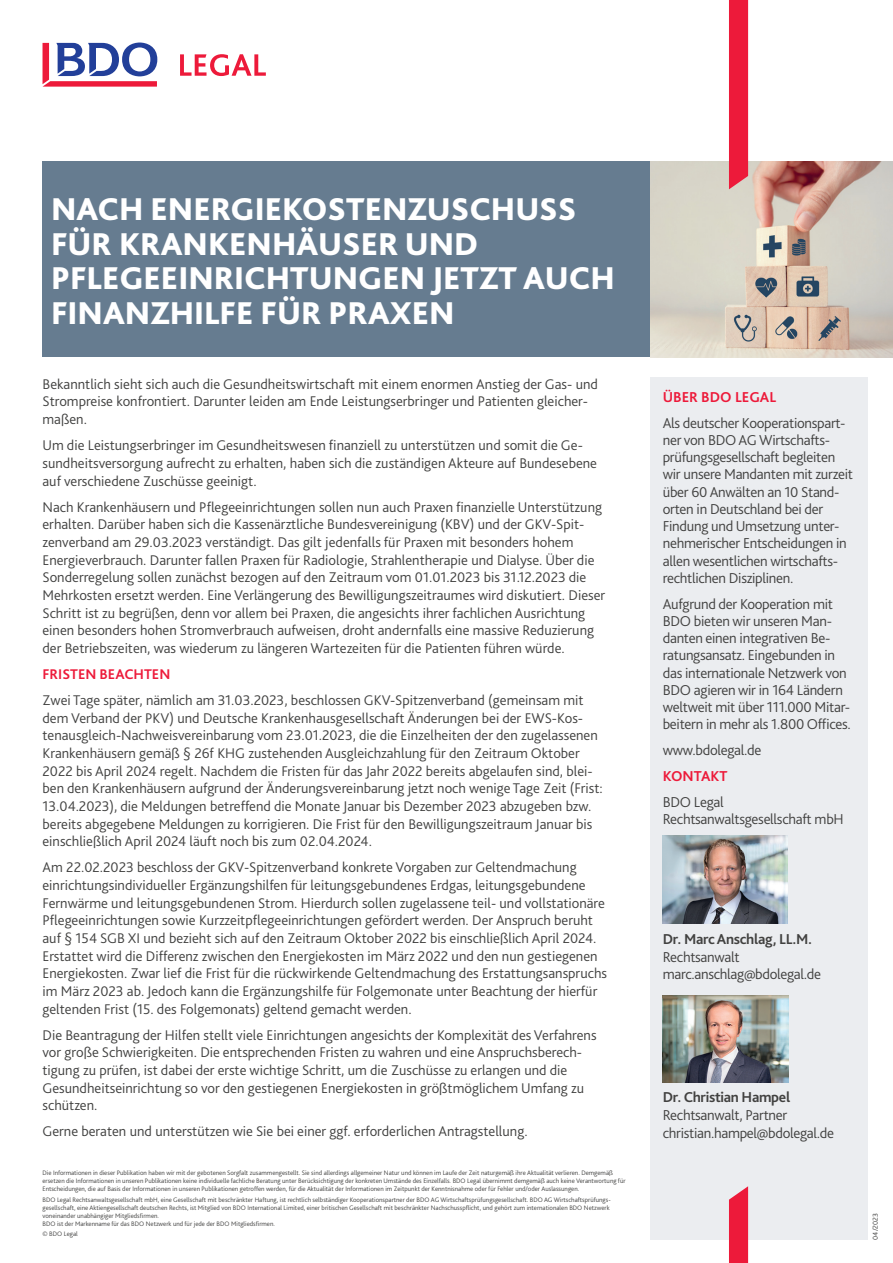
<style>
.page{position:relative;width:893px;height:1263px;background:#fff}
.page>*{position:absolute;margin:0;border:0;box-sizing:border-box;transform-origin:0 0}
.t1{font:800 34.5px "Bliss Pro";color:#fff}
.t2{font:800 33px/34.5px "Bliss Pro";color:#fff}
.t3{font:700 27px/27px "Bliss Pro";color:#fff}
.t4{font:300 15px/17.2px "Bliss Pro";letter-spacing:-.02em;color:#414140}
.t5{font:700 15px "Bliss Pro";letter-spacing:-.02em;color:#414140}
.t6{font:700 15px "Bliss Pro";color:#ed1a3a}
.t7{font:300 14.7px/17.7px "Bliss Pro";color:#414140}
.t8{font:700 14.7px "Bliss Pro";color:#ed1a3a}
.t9{font:300 7.5px "Bliss Pro";color:#414140}
.t10{font:300 6.75px/8.1px "Bliss Pro";color:#414140}
</style>
<div class="page">
<img style="left:650px;top:162px;width:243px;height:195px">
<div style="left:729px;top:0;width:19px;height:189px;background:#ed1a3a"></div>
<div style="left:43px;top:162px;width:607px;height:195px;background:#667c90"></div>
<div style="left:650px;top:378px;width:217px;height:862px;background:#ebedf0"></div>
<img style="left:663px;top:835px;width:125px;height:88px">
<svg style="left:729px;top:1186px;width:19px;height:77px"></svg>
<svg style="left:43px;top:43px;width:114px;height:44px"></svg>
<svg style="left:180px;top:54px;width:86px;height:22px"></svg>
<img style="left:663px;top:995px;width:126px;height:87px">
<h2 class="t2" style="left:51px;top:191px;width:565px">NACH ENERGIEKOSTENZUSCHUSS<br>FÜR KRANKENHÄUSER UND<br>PFLEGEEINRICHTUNGEN JETZT AUCH<br>FINANZHILFE FÜR PRAXEN</h2>
<h1 class="t1" style="left:51px;top:191px;width:578px">REMINDER: TRANSPARENZREGISTER</h1>
<h3 class="t3" style="left:51px;top:237px;width:567px">Aktuelle geltende Pflichten für Unternehmen und<br>Berater</h3>
<p class="t7" style="left:43px;top:375px;width:557px">Bekanntlich sieht sich auch die Gesundheitswirtschaft mit einem enormen Anstieg der Gas- und<br>Strompreise konfrontiert. Darunter leiden am Ende Leistungserbringer und Patienten gleicher&shy;maßen.</p>
<p class="t7" style="left:43px;top:436px;width:556px">Um die Leistungserbringer im Gesundheitswesen finanziell zu unterstützen und somit die Ge&shy;sundheitsversorgung aufrecht zu erhalten, haben sich die zuständigen Akteure auf Bundesebene auf verschiedene Zuschüsse geeinigt.</p>
<p class="t7" style="left:43px;top:498px;width:564px">Nach Krankenhäusern und Pflegeeinrichtungen sollen nun auch Praxen finanzielle Unterstützung erhalten. Darüber haben sich die Kassenärztliche Bundesvereinigung (KBV) und der GKV-Spit&shy;zenverband am 29.03.2023 verständigt. Das gilt jedenfalls für Praxen mit besonders hohem Energieverbrauch. Darunter fallen Praxen für Radiologie, Strahlentherapie und Dialyse. Über die Sonderregelung sollen zunächst bezogen auf den Zeitraum vom 01.01.2023 bis 31.12.2023 die Mehrkosten ersetzt werden. Eine Verlängerung des Bewilligungszeitraumes wird diskutiert. Dieser Schritt ist zu begrüßen, denn vor allem bei Praxen, die angesichts ihrer fachlichen Ausrichtung einen besonders hohen Stromverbrauch aufweisen, droht andernfalls eine massive Reduzierung der Betriebszeiten, was wiederum zu längeren Wartezeiten für die Patienten führen würde.</p>
<p class="t8" style="left:43px;top:665px;width:129px">FRISTEN BEACHTEN</p>
<p class="t7" style="left:43px;top:691px;width:562px">Zwei Tage später, nämlich am 31.03.2023, beschlossen GKV-Spitzenverband (gemeinsam mit dem Verband der PKV) und Deutsche Krankenhausgesellschaft Änderungen bei der EWS-Kos&shy;tenausgleich-Nachweisvereinbarung vom 23.01.2023, die die Einzelheiten der den zugelassenen Krankenhäusern gemäß § 26f KHG zustehenden Ausgleichzahlung für den Zeitraum Oktober 2022 bis April 2024 regelt. Nachdem die Fristen für das Jahr 2022 bereits abgelaufen sind, blei&shy;ben den Krankenhäusern aufgrund der Änderungsvereinbarung jetzt noch wenige Tage Zeit (Frist:<br>13.04.2023), die Meldungen betreffend die Monate Januar bis Dezember 2023 abzugeben bzw. bereits abgegebene Meldungen zu korrigieren. Die Frist für den Bewilligungszeitraum Januar bis einschließlich April 2024 läuft noch bis zum 02.04.2024.</p>
<p class="t7" style="left:43px;top:858px;width:566px">Am 22.02.2023 beschloss der GKV-Spitzenverband konkrete Vorgaben zur Geltendmachung einrichtungsindividueller Ergänzungshilfen für leitungsgebundenes Erdgas, leitungsgebundene Fernwärme und leitungsgebundenen Strom. Hierdurch sollen zugelassene teil- und vollstationäre Pflegeeinrichtungen sowie Kurzzeitpflegeeinrichtungen gefördert werden. Der Anspruch beruht auf § 154 SGB XI und bezieht sich auf den Zeitraum Oktober 2022 bis einschließlich April 2024.<br>Erstattet wird die Differenz zwischen den Energiekosten im März 2022 und den nun gestiegenen Energiekosten. Zwar lief die Frist für die rückwirkende Geltendmachung des Erstattungsanspruchs im März 2023 ab. Jedoch kann die Ergänzungshilfe für Folgemonate unter Beachtung der hierfür geltenden Frist (15. des Folgemonats) geltend gemacht werden.</p>
<p class="t7" style="left:43px;top:1025px;width:556px">Die Beantragung der Hilfen stellt viele Einrichtungen angesichts der Komplexität des Verfahrens vor große Schwierigkeiten. Die entsprechenden Fristen zu wahren und eine Anspruchsberech&shy;tigung zu prüfen, ist dabei der erste wichtige Schritt, um die Zuschüsse zu erlangen und die Gesundheitseinrichtung so vor den gestiegenen Energiekosten in größtmöglichem Umfang zu schützen.</p>
<p class="t7" style="left:43px;top:1122px;width:487px">Gerne beraten und unterstützen wie Sie bei einer ggf. erforderlichen Antragstellung.</p>
<p class="t10" style="left:43px;top:1169px;width:584px">Die Informationen in dieser Publikation haben wir mit der gebotenen Sorgfalt zusammengestellt. Sie sind allerdings allgemeiner Natur und können im Laufe der Zeit naturgemäß ihre Aktualität verlieren. Demgemäß ersetzen die Informationen in unseren Publikationen keine individuelle fachliche Beratung unter Berücksichtigung der konkreten Umstände des Einzelfalls. BDO Legal übernimmt demgemäß auch keine Verantwortung für<br>Entscheidungen, die auf Basis der Informationen in unseren Publikationen getroffen werden, für die Aktualität der Informationen im Zeitpunkt der Kenntnisnahme oder für Fehler und/oder Auslassungen.</p>
<p class="t10" style="left:43px;top:1195px;width:569px">BDO Legal Rechtsanwaltsgesellschaft mbH, eine Gesellschaft mit beschränkter Haftung, ist rechtlich selbständiger Kooperationspartner der BDO AG Wirtschaftsprüfungsgesellschaft. BDO AG Wirtschaftsprüfungs&shy;gesellschaft, eine Aktiengesellschaft deutschen Rechts, ist Mitglied von BDO International Limited, einer britischen Gesellschaft mit beschränkter Nachschusspflicht, und gehört zum internationalen BDO Netzwerk voneinander unabhängiger Mitgliedsfirmen.<br>BDO ist der Markenname für das BDO Netzwerk und für jede der BDO Mitgliedsfirmen.</p>
<p class="t10" style="left:43px;top:1229px;width:37px">© BDO Legal</p>
<p class="t6" style="left:663px;top:387px;width:115px">ÜBER BDO LEGAL</p>
<p class="t4" style="left:663px;top:414px;width:192px">Als deutscher Kooperationspart&shy;ner von BDO AG Wirtschafts&shy;prüfungsgesellschaft begleiten wir unsere Mandanten mit zurzeit über 60 Anwälten an 10 Stand&shy;orten in Deutschland bei der<br>Findung und Umsetzung unter&shy;nehmerischer Entscheidungen in allen wesentlichen wirtschafts&shy;rechtlichen Disziplinen.</p>
<p class="t4" style="left:663px;top:595px;width:190px">Aufgrund der Kooperation mit<br>BDO bieten wir unseren Man&shy;danten einen integrativen Be&shy;ratungsansatz. Eingebunden in das internationale Netzwerk von<br>BDO agieren wir in 164 Ländern weltweit mit über 111.000 Mitar&shy;beitern in mehr als 1.800 Offices.</p>
<p class="t4" style="left:663px;top:741px;width:100px">www.bdolegal.de</p>
<p class="t6" style="left:663px;top:766px;width:66px">KONTAKT</p>
<p class="t4" style="left:663px;top:793px;width:182px">BDO Legal<br>Rechtsanwaltsgesellschaft mbH</p>
<p class="t5" style="left:663px;top:930px;width:151px">Dr. Marc Anschlag, LL.M.</p>
<p class="t4" style="left:663px;top:948px;width:160px">Rechtsanwalt marc.anschlag@bdolegal.de</p>
<p class="t5" style="left:663px;top:1088px;width:129px">Dr. Christian Hampel</p>
<p class="t4" style="left:663px;top:1106px;width:173px;line-height:18px">Rechtsanwalt, Partner christian.hampel@bdolegal.de</p>
<p class="t9" style="left:871px;top:1240px;width:28px;rotate:-90deg">04/2023</p>
</div>
